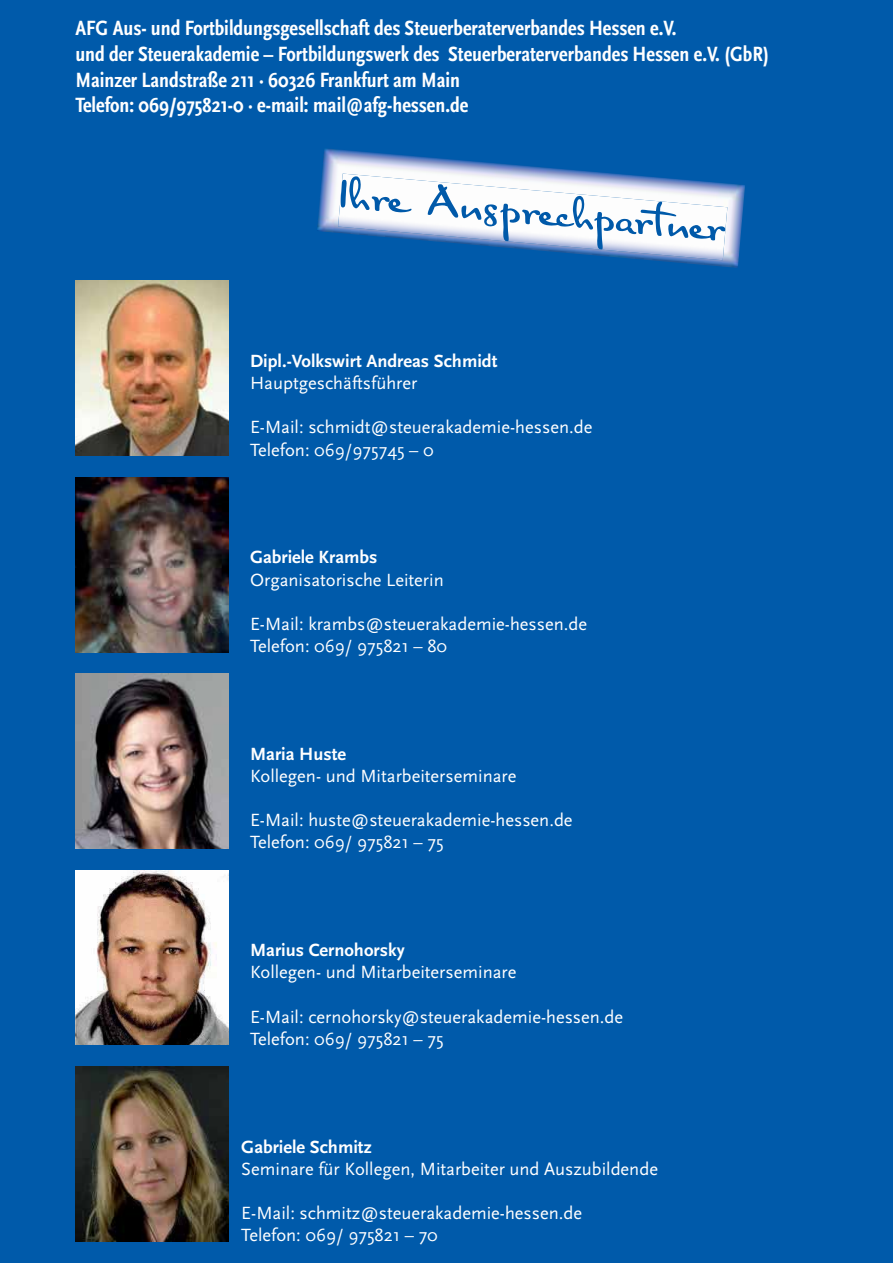
<style>
.page{position:relative;width:893px;height:1263px;background:#005aaa}
.page>*{position:absolute;margin:0;border:0;box-sizing:border-box;transform-origin:0 0}
.t1{font:700 condensed 21.6px/25.8px "Scala Sans";color:#fff}
.t2{font:18.45px/22.2px "Scala Sans";color:#fff}
.t3{font:700 18.45px "Scala Sans";color:#fff}
</style>
<div class="page">
<img style="left:75px;top:281px;width:153px;height:175px">
<img style="left:75px;top:477px;width:153px;height:175px">
<img style="left:75px;top:870px;width:153px;height:175px">
<img style="left:75px;top:1067px;width:153px;height:174px">
<img style="left:317px;top:149px;width:428px;height:119px">
<img style="left:338px;top:174px;width:389px;height:86px">
<img style="left:341px;top:176px;width:117px;height:41px">
<img style="left:75px;top:674px;width:153px;height:174px">
<p class="t1" style="left:75px;top:17px;width:695px">AFG Aus- und Fortbildungsgesellschaft des Steuerberaterverbandes Hessen e.V.<br>und der Steuerakademie – Fortbildungswerk des Steuerberaterverbandes Hessen e.V. (GbR)<br>Mainzer Landstraße 211 · 60326 Frankfurt am Main<br>Telefon: 069/975821-0 · e-mail: mail@afg-hessen.de</p>
<p class="t3" style="left:250px;top:353px;width:249px">Dipl.-Volkswirt Andreas Schmidt</p>
<p class="t2" style="left:250px;top:373px;width:169px">Hauptgeschäftsführer</p>
<p class="t2" style="left:250px;top:417px;width:344px">E-Mail: schmidt@steuerakademie-hessen.de<br>Telefon: 069/975745 – 0</p>
<p class="t3" style="left:250px;top:549px;width:129px">Gabriele Krambs</p>
<p class="t2" style="left:250px;top:569px;width:195px">Organisatorische Leiterin</p>
<p class="t2" style="left:250px;top:614px;width:339px">E-Mail: krambs@steuerakademie-hessen.de<br>Telefon: 069/ 975821 – 80</p>
<p class="t3" style="left:250px;top:745px;width:98px">Maria Huste</p>
<p class="t2" style="left:250px;top:766px;width:268px">Kollegen- und Mitarbeiterseminare</p>
<p class="t2" style="left:250px;top:810px;width:324px">E-Mail: huste@steuerakademie-hessen.de<br>Telefon: 069/ 975821 – 75</p>
<p class="t3" style="left:250px;top:942px;width:156px">Marius Cernohorsky</p>
<p class="t2" style="left:250px;top:962px;width:268px">Kollegen- und Mitarbeiterseminare</p>
<p class="t2" style="left:250px;top:1007px;width:375px">E-Mail: cernohorsky@steuerakademie-hessen.de<br>Telefon: 069/ 975821 – 75</p>
<p class="t3" style="left:241px;top:1138px;width:132px">Gabriele Schmitz</p>
<p class="t2" style="left:241px;top:1159px;width:418px">Seminare für Kollegen, Mitarbeiter und Auszubildende</p>
<p class="t2" style="left:241px;top:1203px;width:342px">E-Mail: schmitz@steuerakademie-hessen.de<br>Telefon: 069/ 975821 – 70</p>
</div>
